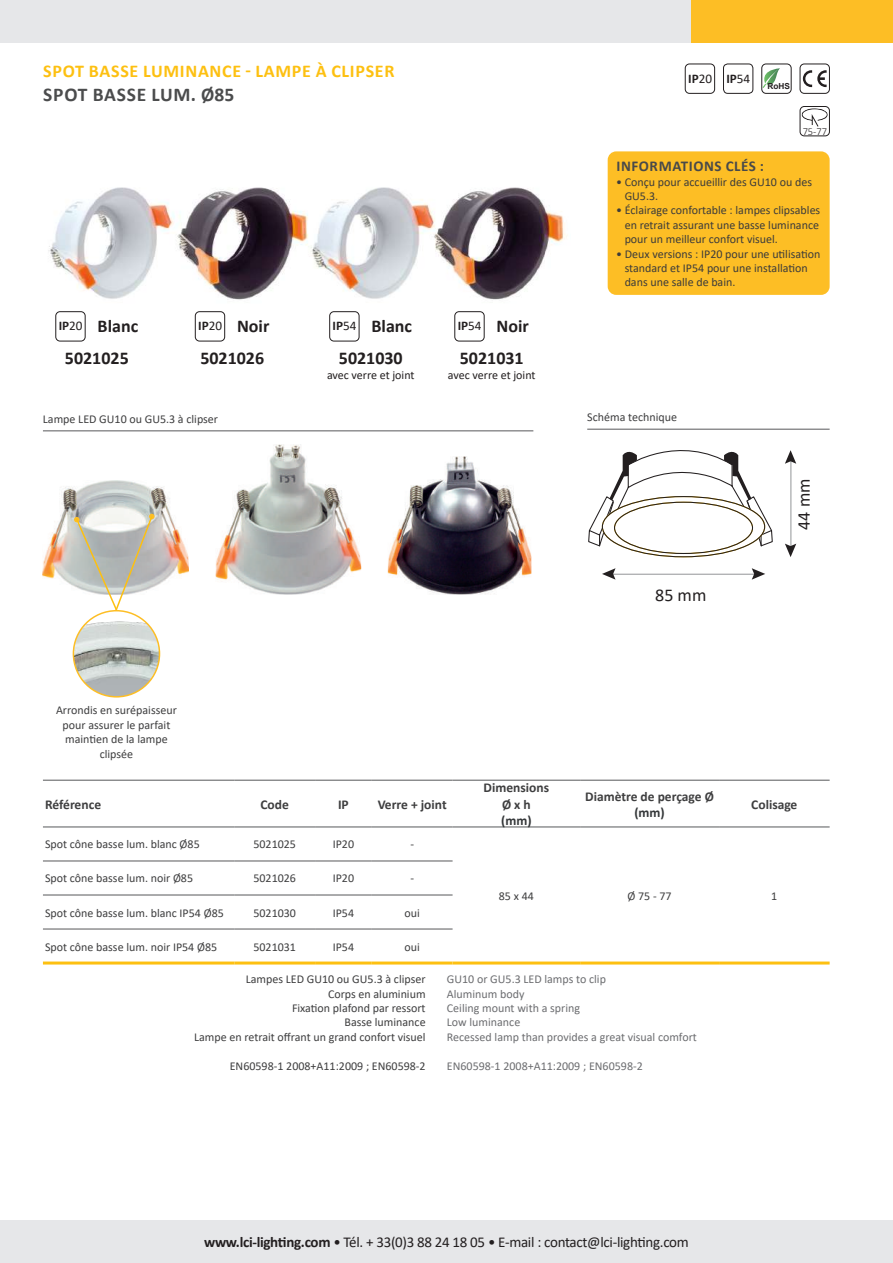
<style>
.page{position:relative;width:893px;height:1263px;background:#fff}
.page>*{position:absolute;margin:0;border:0;box-sizing:border-box;transform-origin:0 0}
.t1{font:700 19.5px "Calibri";letter-spacing:.04em;color:#4b4c4d}
.t2{font:700 18px/31.7px "Calibri";color:#231f20}
.t3{font:700 18px "Calibri";letter-spacing:.04em;color:#fdc011}
.t4{font:18px "Calibri";color:#231f20}
.t5{font:15px "Calibri";letter-spacing:-.02em;color:#231f20}
.t6{font:700 15px "Calibri";letter-spacing:.04em;color:#48494a}
.t7{font:700 13.5px/16.2px "Calibri";color:#3e3e3f;text-align:center}
.t8{font:700 13.5px "Calibri";color:#333638}
.t9{font:700 13.2px "Calibri";color:#231f20}
.t10{font:12px/14.4px "Calibri";color:#3e3e3f;text-align:right}
.t11{font:12px/14.4px "Calibri";color:#3d3c3b}
.t12{font:12px/14.4px "Calibri";color:#6c6d70}
.t13{font:12px "Calibri";letter-spacing:-.005em;color:#231f20}
.t14{font:300 10.5px "Calibri";color:#231f20}
.t15{font:700 8.25px "Arial";color:#231f20}
.s1{font-size:13.2px}
.s2{font-weight:400;font-size:13.2px}
.s3{font-weight:400}
.s4{font-weight:700}
</style>
<div class="page">
<div style="left:0;top:1220px;width:893px;height:43px;background:#e6e7e9"></div>
<div style="left:0;top:0;width:893px;height:43px;background:#e6e7e9"></div>
<div style="left:691px;top:0;width:202px;height:43px;background:#fdbe25"></div>
<div style="left:800px;top:64px;width:30px;height:30px;border:1px solid #231f20;border-radius:4px"></div>
<svg style="left:803px;top:70px;width:24px;height:17px"></svg>
<svg style="left:43px;top:827px;width:787px;height:102px"></svg>
<hr style="left:43px;top:780px;width:191px;height:1px;background:#57585a">
<hr style="left:234px;top:780px;width:81px;height:1px;background:#57585a">
<hr style="left:315px;top:780px;width:57px;height:1px;background:#57585a">
<hr style="left:372px;top:780px;width:81px;height:1px;background:#57585a">
<hr style="left:453px;top:780px;width:127px;height:1px;background:#57585a">
<hr style="left:580px;top:780px;width:139px;height:1px;background:#57585a">
<hr style="left:719px;top:780px;width:111px;height:1px;background:#57585a">
<hr style="left:43px;top:826px;width:191px;height:1px;background:#57585a">
<hr style="left:234px;top:826px;width:81px;height:1px;background:#57585a">
<hr style="left:315px;top:826px;width:57px;height:1px;background:#57585a">
<hr style="left:372px;top:826px;width:81px;height:1px;background:#57585a">
<hr style="left:453px;top:826px;width:127px;height:1px;background:#57585a">
<hr style="left:580px;top:826px;width:139px;height:1px;background:#57585a">
<hr style="left:719px;top:826px;width:111px;height:1px;background:#57585a">
<hr style="left:43px;top:860px;width:191px;height:1px;background:#57585a">
<hr style="left:234px;top:860px;width:81px;height:1px;background:#57585a">
<hr style="left:315px;top:860px;width:57px;height:1px;background:#57585a">
<hr style="left:372px;top:860px;width:81px;height:1px;background:#57585a">
<hr style="left:43px;top:895px;width:191px;height:1px;background:#57585a">
<hr style="left:234px;top:895px;width:81px;height:1px;background:#57585a">
<hr style="left:315px;top:895px;width:57px;height:1px;background:#57585a">
<hr style="left:372px;top:895px;width:81px;height:1px;background:#57585a">
<hr style="left:43px;top:929px;width:191px;height:1px;background:#57585a">
<hr style="left:234px;top:929px;width:81px;height:1px;background:#57585a">
<hr style="left:315px;top:929px;width:57px;height:1px;background:#57585a">
<hr style="left:372px;top:929px;width:81px;height:1px;background:#57585a">
<hr style="left:453px;top:961px;width:127px;height:3px;background:#fdc011">
<hr style="left:580px;top:961px;width:139px;height:3px;background:#fdc011">
<hr style="left:719px;top:961px;width:111px;height:3px;background:#fdc011">
<hr style="left:43px;top:961px;width:191px;height:3px;background:#fdc011">
<hr style="left:234px;top:961px;width:81px;height:3px;background:#fdc011">
<hr style="left:315px;top:961px;width:57px;height:3px;background:#fdc011">
<hr style="left:372px;top:961px;width:81px;height:3px;background:#fdc011">
<div style="left:762px;top:64px;width:29px;height:30px;border:1px solid #231f20;border-radius:4px"></div>
<svg style="left:761px;top:68px;width:19px;height:20px"></svg>
<div style="left:685px;top:64px;width:30px;height:30px;border:1px solid #231f20;border-radius:4px"></div>
<hr style="left:587px;top:429px;width:243px;height:1px;background:#57585a">
<hr style="left:43px;top:430px;width:490px;height:1px;background:#57585a">
<svg style="left:588px;top:450px;width:185px;height:97px"></svg>
<svg style="left:602px;top:496px;width:163px;height:61px"></svg>
<div style="left:614px;top:502px;width:139px;height:52px;background:#fff;border:1px solid #fdc011;border-radius:50%"></div>
<div style="left:614px;top:502px;width:139px;height:52px;border:1px solid #231f20;border-radius:50%"></div>
<hr style="left:607px;top:574px;width:151px;height:1px;background:#939598">
<svg style="left:602px;top:568px;width:13px;height:12px"></svg>
<svg style="left:752px;top:568px;width:13px;height:12px"></svg>
<hr style="left:791px;top:460px;width:1px;height:87px;background:#939598">
<svg style="left:785px;top:544px;width:11px;height:13px"></svg>
<svg style="left:785px;top:450px;width:11px;height:14px"></svg>
<img style="left:43px;top:481px;width:146px;height:106px">
<img style="left:215px;top:444px;width:146px;height:151px">
<img style="left:388px;top:456px;width:143px;height:139px">
<div style="left:723px;top:64px;width:30px;height:30px;border:1px solid #231f20;border-radius:4px"></div>
<div style="left:800px;top:106px;width:30px;height:30px;border:1px solid #231f20;border-radius:4px"></div>
<svg style="left:802px;top:109px;width:25px;height:18px"></svg>
<img style="left:48px;top:187px;width:519px;height:143px">
<div style="left:56px;top:311px;width:29px;height:30px;border:1px solid #231f20;border-radius:4px"></div>
<div style="left:195px;top:311px;width:30px;height:30px;border:1px solid #231f20;border-radius:4px"></div>
<div style="left:329px;top:311px;width:30px;height:30px;border:1px solid #231f20;border-radius:4px"></div>
<div style="left:455px;top:311px;width:29px;height:30px;border:1px solid #231f20;border-radius:4px"></div>
<img style="left:73px;top:611px;width:87px;height:86px;border-radius:43px">
<div style="left:73px;top:610px;width:87px;height:87px;border:2px solid #fdbe25;border-radius:50%"></div>
<svg style="left:74px;top:514px;width:81px;height:98px"></svg>
<div style="left:608px;top:151px;width:222px;height:144px;background:#fdbe25;border-radius:9px"></div>
<h2 class="t3" style="left:43px;top:59px;width:353px">SPOT BASSE LUMINANCE - LAMPE À CLIPSER</h2>
<h1 class="t1" style="left:43px;top:80px;width:193px">SPOT BASSE LUM. Ø85</h1>
<h2 class="t2" style="left:59px;top:310px;width:81px"><span class="s1">IP</span><span class="s2">20</span> Blanc</h2>
<h2 class="t2" style="left:198px;top:310px;width:73px"><span class="s1">IP</span><span class="s2">20</span> Noir</h2>
<h2 class="t2" style="left:333px;top:310px;width:81px"><span class="s1">IP</span><span class="s2">54</span> Blanc</h2>
<h2 class="t2" style="left:65px;top:342px;width:65px">5021025</h2>
<h2 class="t2" style="left:200px;top:342px;width:65px">5021026</h2>
<h2 class="t2" style="left:339px;top:342px;width:65px">5021030</h2>
<p class="t13" style="left:327px;top:366px;width:89px">avec verre et joint</p>
<h2 class="t2" style="left:458px;top:310px;width:73px"><span class="s1">IP</span><span class="s2">54</span> Noir<br>5021031</h2>
<p class="t13" style="left:448px;top:366px;width:89px">avec verre et joint</p>
<p class="t9" style="left:688px;top:69px;width:25px">IP<span class="s3">20</span></p>
<p class="t9" style="left:726px;top:69px;width:25px">IP<span class="s3">54</span></p>
<p class="t15" style="left:767px;top:80px;width:24px">RoHS</p>
<p class="t14" style="left:803px;top:125px;width:26px">75-77</p>
<p class="t6" style="left:616px;top:156px;width:149px">INFORMATIONS CLÉS :</p>
<p class="t11" style="left:625px;top:174px;width:189px;text-indent:-9px">• Conçu pour accueillir des GU10 ou des<br>GU5.3.</p>
<p class="t11" style="left:625px;top:203px;width:197px;text-align:justify;text-indent:-9px">• Éclairage confortable : lampes clipsables en retrait assurant une basse luminance pour un meilleur confort visuel.</p>
<p class="t11" style="left:625px;top:246px;width:197px;text-indent:-9px">• Deux versions : IP20 pour une utilisation standard et IP54 pour une installation dans une salle de bain.</p>
<p class="t10" style="left:43px;top:412px;width:177px">Lampe LED GU10 ou GU5.3 à clipser</p>
<p class="t10" style="left:587px;top:410px;width:91px">Schéma technique</p>
<h2 class="t4" style="left:655px;top:583px;width:53px">85 mm</h2>
<h2 class="t4" style="left:791px;top:530px;width:53px;rotate:-90deg">44 mm</h2>
<p class="t10" style="left:56px;top:703px;width:122px;text-align:center">Arrondis en surépaisseur pour assurer le parfait maintien de la lampe clipsée</p>
<p class="t7" style="left:45px;top:796px;width:58px">Référence</p>
<p class="t7" style="left:260px;top:796px;width:30px">Code</p>
<p class="t7" style="left:338px;top:796px;width:12px">IP</p>
<p class="t7" style="left:378px;top:796px;width:70px">Verre + joint</p>
<p class="t10" style="left:45px;top:837px;width:156px">Spot cône basse lum. blanc Ø85</p>
<p class="t10" style="left:253px;top:837px;width:44px">5021025</p>
<p class="t10" style="left:333px;top:837px;width:23px">IP20</p>
<p class="t10" style="left:410px;top:837px;width:5px">-</p>
<p class="t7" style="left:484px;top:780px;width:67px">Dimensions<br>Ø x h</p>
<p class="t8" style="left:501px;top:811px;width:32px">(mm)</p>
<p class="t7" style="left:585px;top:788px;width:130px">Diamètre de perçage Ø</p>
<p class="t8" style="left:634px;top:803px;width:32px">(mm)</p>
<p class="t7" style="left:751px;top:796px;width:48px">Colisage</p>
<p class="t10" style="left:45px;top:871px;width:150px">Spot cône basse lum. noir Ø85</p>
<p class="t10" style="left:253px;top:871px;width:44px">5021026</p>
<p class="t10" style="left:333px;top:871px;width:23px">IP20</p>
<p class="t10" style="left:410px;top:871px;width:5px">-</p>
<p class="t10" style="left:45px;top:905px;width:180px">Spot cône basse lum. blanc IP54 Ø85</p>
<p class="t10" style="left:253px;top:905px;width:44px">5021030</p>
<p class="t10" style="left:333px;top:905px;width:23px">IP54</p>
<p class="t10" style="left:404px;top:905px;width:17px">oui</p>
<p class="t10" style="left:45px;top:939px;width:174px">Spot cône basse lum. noir IP54 Ø85</p>
<p class="t10" style="left:253px;top:939px;width:44px">5021031</p>
<p class="t10" style="left:333px;top:939px;width:23px">IP54</p>
<p class="t10" style="left:404px;top:939px;width:17px">oui</p>
<p class="t10" style="left:194px;top:971px;width:233px">Lampes LED GU10 ou GU5.3 à clipser<br>Corps en aluminium<br>Fixation plafond par ressort<br>Basse luminance<br>Lampe en retrait offrant un grand confort visuel</p>
<p class="t10" style="left:230px;top:1058px;width:197px">EN60598-1 2008+A11:2009 ; EN60598-2</p>
<p class="t10" style="left:499px;top:888px;width:36px">85 x 44</p>
<p class="t10" style="left:628px;top:888px;width:46px">Ø 75 - 77</p>
<p class="t10" style="left:771px;top:888px;width:8px">1</p>
<p class="t12" style="left:447px;top:971px;width:251px">GU10 or GU5.3 LED lamps to clip<br>Aluminum body<br>Ceiling mount with a spring<br>Low luminance<br>Recessed lamp than provides a great visual comfort</p>
<p class="t12" style="left:447px;top:1058px;width:197px">EN60598-1 2008+A11:2009 ; EN60598-2</p>
<p class="t5" style="left:204px;top:1232px;width:486px"><span class="s4">www.lci-lighting.com</span> • Tél. + 33(0)3 88 24 18 05 • E-mail : contact@lci-lighting.com</p>
</div>
